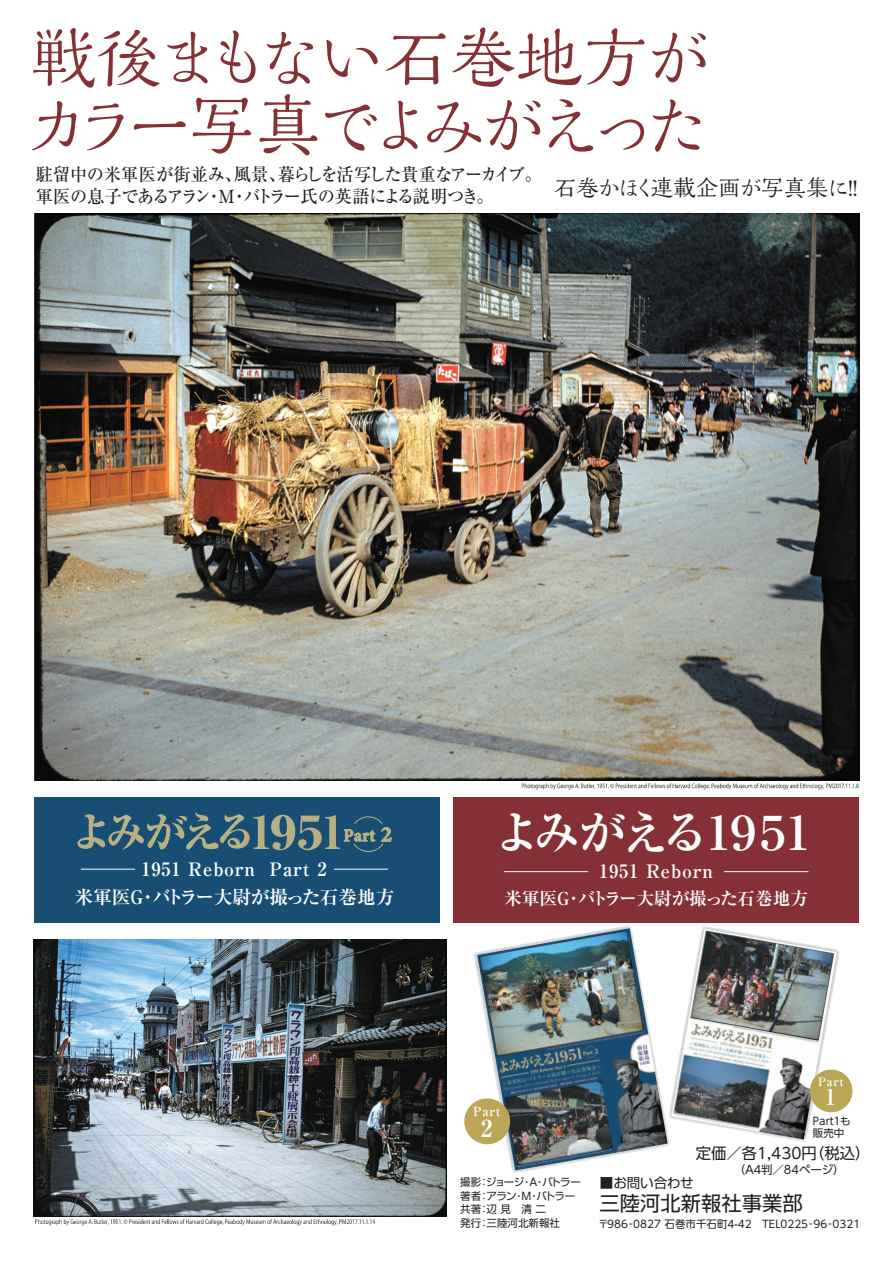
<style>
.page{position:relative;width:893px;height:1263px;background:#fff}
.page>*{position:absolute;margin:0;border:0;box-sizing:border-box;transform-origin:0 0}
.t1{font:66px/67.5px "Kaimin So Std";letter-spacing:-.085em;color:#843034}
.t2{font:700 46.8px "Ryumin Pro";letter-spacing:-.22em;color:#fff}
.t3{font:700 23.4px "Ryumin Pro";color:#fff}
.t4{font:22.5px "Kaimin So Std";letter-spacing:-.04em;color:#231f20}
.t5{font:700 21.75px "Ryumin Pro";color:#fff}
.t6{font:20.25px "Shin Go Pro";color:#231f20}
.t7{font:700 18.6px "Ryumin Pro";letter-spacing:-.02em;color:#fff}
.t8{font:700 18.45px "Ryumin Pro";letter-spacing:.04em;color:#fff}
.t9{font:500 18px/22.5px "Ryumin Pro";letter-spacing:-.035em;color:#231f20;scale:.95 1}
.t10{font:700 17.7px "Ryumin Pro";letter-spacing:-.02em;color:#fff}
.t11{font:15.3px "UD Shin Go Pro";color:#231f20}
.t12{font:13.5px "Shin Go Pro";letter-spacing:-.01em;color:#231f20}
.t13{font:700 12.6px "Ryumin Pro";color:#fff}
.t14{font:700 11.7px "Ryumin Pro";color:#fff}
.t15{font:11.55px "UD Shin Go Pro";letter-spacing:-.015em;color:#231f20}
.t16{font:10.5px/13.5px "Shin Go Pro";letter-spacing:-.03em;color:#231f20}
.t17{font:10.5px/12px "UD Shin Go Pro";color:#231f20}
</style>
<div class="page">
<img style="left:35px;top:214px;width:824px;height:567px">
<img style="left:34px;top:939px;width:413px;height:277px">
<div style="left:453px;top:798px;width:406px;height:125px;background:#843034"></div>
<div style="left:34px;top:798px;width:406px;height:125px;background:#194e74"></div>
<hr style="left:504px;top:871px;width:84px;height:1px;background:#fff">
<hr style="left:724px;top:871px;width:84px;height:1px;background:#fff">
<img style="left:521px;top:783px;width:338px;height:6px">
<img style="left:35px;top:1219px;width:340px;height:7px">
<img style="left:671px;top:929px;width:166px;height:210px">
<img style="left:477px;top:928px;width:191px;height:242px">
<hr style="left:81px;top:869px;width:54px;height:1px;background:#fff">
<hr style="left:334px;top:869px;width:54px;height:1px;background:#fff">
<svg style="left:78px;top:812px;width:314px;height:40px"></svg>
<div style="left:810px;top:1069px;width:42px;height:43px;background:#baa655;border-radius:50%"></div>
<div style="left:464px;top:1098px;width:46px;height:46px;background:#baa655;border-radius:50%"></div>
<h1 class="t1" style="left:26px;top:20px;width:687px">戦後まもない石巻地方がカラー写真でよみがえった</h1>
<p class="t9" style="left:36px;top:161px;width:534px">駐留中の米軍医が街並み、風景、暮らしを活写した貴重なアーカイブ。軍医の息子であるアラン・M・バトラー氏の英語による説明つき。</p>
<p class="t4" style="left:554px;top:172px;width:305px">石巻かほく連載企画が写真集に!!</p>
<p class="t8" style="left:141px;top:854px;width:187px">1951 Reborn Part 2</p>
<p class="t7" style="left:74px;top:882px;width:322px">米軍医Ｇ・バトラー大尉が撮った石巻地方</p>
<h2 class="t2" style="left:494px;top:795px;width:329px">よみがえる１９５１</h2>
<p class="t10" style="left:504px;top:884px;width:306px">米軍医Ｇ・バトラー大尉が撮った石巻地方</p>
<p class="t8" style="left:599px;top:856px;width:115px">1951 Reborn</p>
<p class="t13" style="left:473px;top:1101px;width:29px">Part</p>
<p class="t3" style="left:481px;top:1109px;width:13px">2</p>
<p class="t16" style="left:460px;top:1174px;width:133px">撮影：ジョージ・Ａ・バトラー　著者：アラン・Ｍ・バトラー<br>共著：辺 見　清 二　<br>発行：三陸河北新報社</p>
<p class="t14" style="left:818px;top:1072px;width:27px">Part</p>
<p class="t5" style="left:825px;top:1080px;width:12px">1</p>
<p class="t17" style="left:813px;top:1115px;width:39px">Part１も販売中</p>
<p class="t11" style="left:696px;top:1140px;width:176px">定価／各1,430円（税込）</p>
<p class="t15" style="left:734px;top:1160px;width:112px">（Ａ４判／84ページ）</p>
<p class="t6" style="left:599px;top:1187px;width:205px">三陸河北新報社事業部</p>
<p class="t17" style="left:598px;top:1217px;width:264px">〒986‐0827 石巻市千石町4-42　TEL0225‐96‐0321</p>
<p class="t12" style="left:600px;top:1172px;width:95px">■お問い合わせ</p>
</div>
